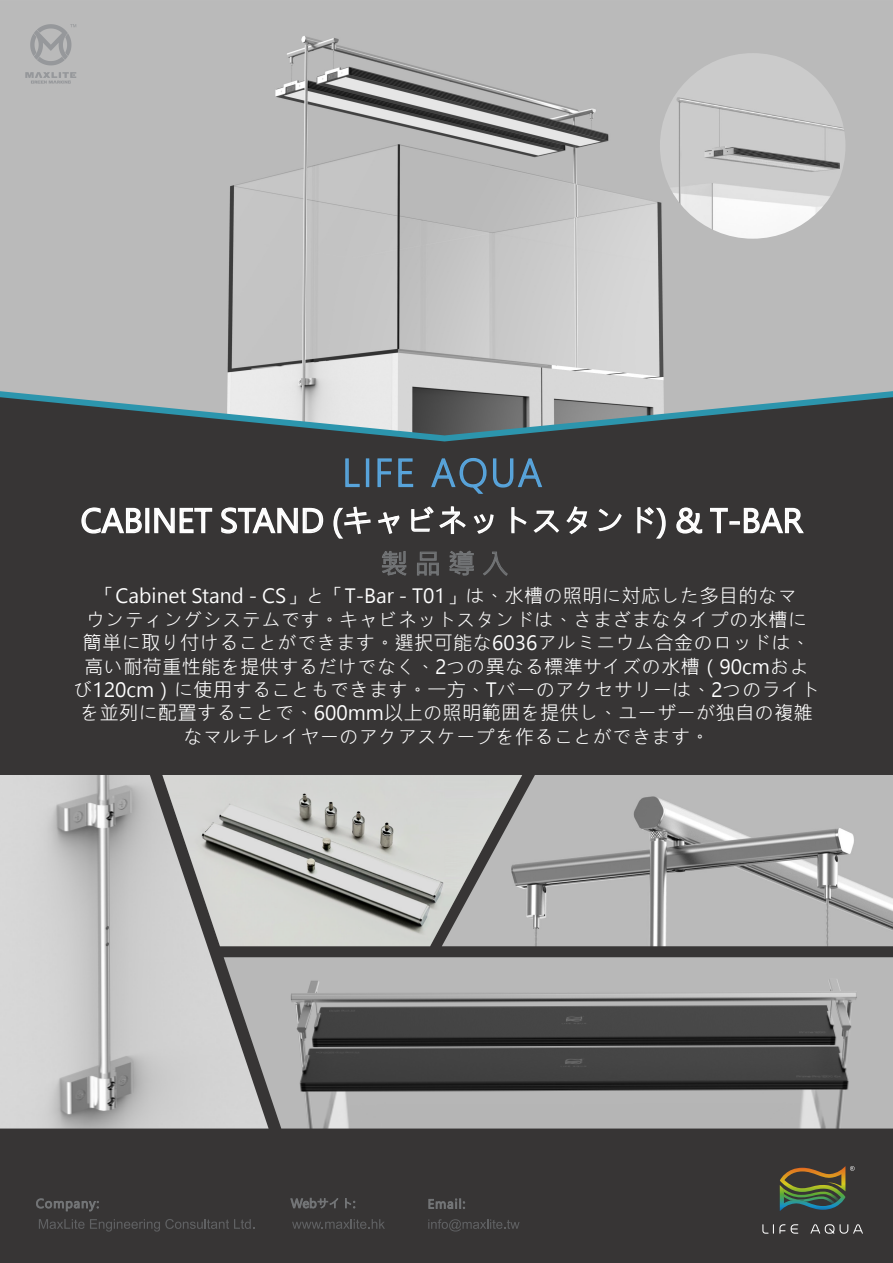
<style>
.page{position:relative;width:893px;height:1263px;background:#fff}
.page>*{position:absolute;margin:0;border:0;box-sizing:border-box;transform-origin:0 0}
.t1{font:36px "Microsoft Jheng Hei UI Light";letter-spacing:.075em;color:#58a4db}
.t2{font:31.5px "Microsoft Jheng Hei UI Regular";color:#fff}
.t3{font:27px "Microsoft Jheng Hei UI Regular";color:#727476}
.t4{font:19.5px/23.4px "Microsoft Jheng Hei UI Regular";color:#fff;text-align:center}
</style>
<div class="page">
<div style="left:0;top:2px;width:893px;height:1261px;background:#373535"></div>
<img style="left:522px;top:775px;width:371px;height:171px">
<svg style="left:269px;top:775px;width:253px;height:171px;background:#babab8"></svg>
<img style="left:0;top:0;width:893px;height:385px">
<svg style="left:0;top:385px;width:893px;height:57px"></svg>
<svg style="left:25px;top:72px;width:51px;height:12px"></svg>
<svg style="left:30px;top:24px;width:46px;height:41px;background:#aaabac"></svg>
<svg style="left:39px;top:1219px;width:215px;height:12px"></svg>
<svg style="left:292px;top:1219px;width:93px;height:10px"></svg>
<img style="left:269px;top:957px;width:624px;height:171px">
<svg style="left:780px;top:1166px;width:75px;height:45px"></svg>
<svg style="left:762px;top:1224px;width:23px;height:10px"></svg>
<svg style="left:791px;top:1224px;width:7px;height:10px"></svg>
<svg style="left:810px;top:1224px;width:24px;height:10px"></svg>
<svg style="left:840px;top:1224px;width:23px;height:10px"></svg>
<img style="left:0;top:775px;width:269px;height:353px">
<svg style="left:428px;top:1219px;width:92px;height:12px"></svg>
<img style="left:660px;top:53px;width:185px;height:186px;border-radius:93px">
<svg style="left:36px;top:1198px;width:63px;height:14px"></svg>
<svg style="left:290px;top:1198px;width:48px;height:11px"></svg>
<svg style="left:345px;top:1198px;width:10px;height:10px"></svg>
<svg style="left:428px;top:1198px;width:37px;height:11px"></svg>
<svg style="left:81px;top:507px;width:61px;height:27px"></svg>
<div style="left:145px;top:508px;width:4px;height:25px;border:2px solid #fff"></div>
<svg style="left:154px;top:507px;width:59px;height:27px"></svg>
<svg style="left:221px;top:507px;width:103px;height:27px"></svg>
<svg style="left:333px;top:506px;width:38px;height:33px"></svg>
<svg style="left:378px;top:512px;width:22px;height:22px"></svg>
<svg style="left:411px;top:506px;width:83px;height:28px"></svg>
<svg style="left:511px;top:506px;width:77px;height:29px"></svg>
<svg style="left:598px;top:508px;width:24px;height:24px"></svg>
<svg style="left:637px;top:507px;width:29px;height:32px"></svg>
<svg style="left:676px;top:507px;width:27px;height:27px"></svg>
<svg style="left:710px;top:507px;width:18px;height:27px"></svg>
<div style="left:729px;top:521px;width:11px;height:4px;border:2px solid #fff"></div>
<svg style="left:743px;top:507px;width:61px;height:27px"></svg>
<svg style="left:345px;top:458px;width:15px;height:30px"></svg>
<div style="left:366px;top:458px;width:3px;height:29px;border:2px solid #58a4db"></div>
<svg style="left:377px;top:458px;width:15px;height:30px"></svg>
<svg style="left:398px;top:458px;width:16px;height:30px"></svg>
<svg style="left:431px;top:457px;width:111px;height:37px"></svg>
<svg style="left:382px;top:551px;width:25px;height:25px"></svg>
<svg style="left:417px;top:551px;width:22px;height:25px"></svg>
<svg style="left:449px;top:550px;width:25px;height:26px"></svg>
<svg style="left:483px;top:551px;width:25px;height:25px"></svg>
<h1 class="t1" style="left:343px;top:450px;width:201px">LIFE AQUA</h1>
<h2 class="t2" style="left:81px;top:501px;width:724px">CABINET STAND (キャビネットスタンド) &amp; T-BAR</h2>
<h3 class="t3" style="left:381px;top:547px;width:130px">製 品 導 入</h3>
<p class="t4" style="left:73px;top:584px;width:748px">「Cabinet Stand - CS」と「T-Bar - T01」は、水槽の照明に対応した多目的なマ<br>ウンティングシステムです。キャビネットスタンドは、さまざまなタイプの水槽に<br>簡単に取り付けることができます。選択可能な6036アルミニウム合金のロッドは、高い耐荷重性能を提供するだけでなく、2つの異なる標準サイズの水槽（90cmおよび120cm）に使用することもできます。一方、Tバーのアクセサリーは、2つのライトを並列に配置することで、600mm以上の照明範囲を提供し、ユーザーが独自の複雑なマルチレイヤーのアクアスケープを作ることができます。</p>
</div>
